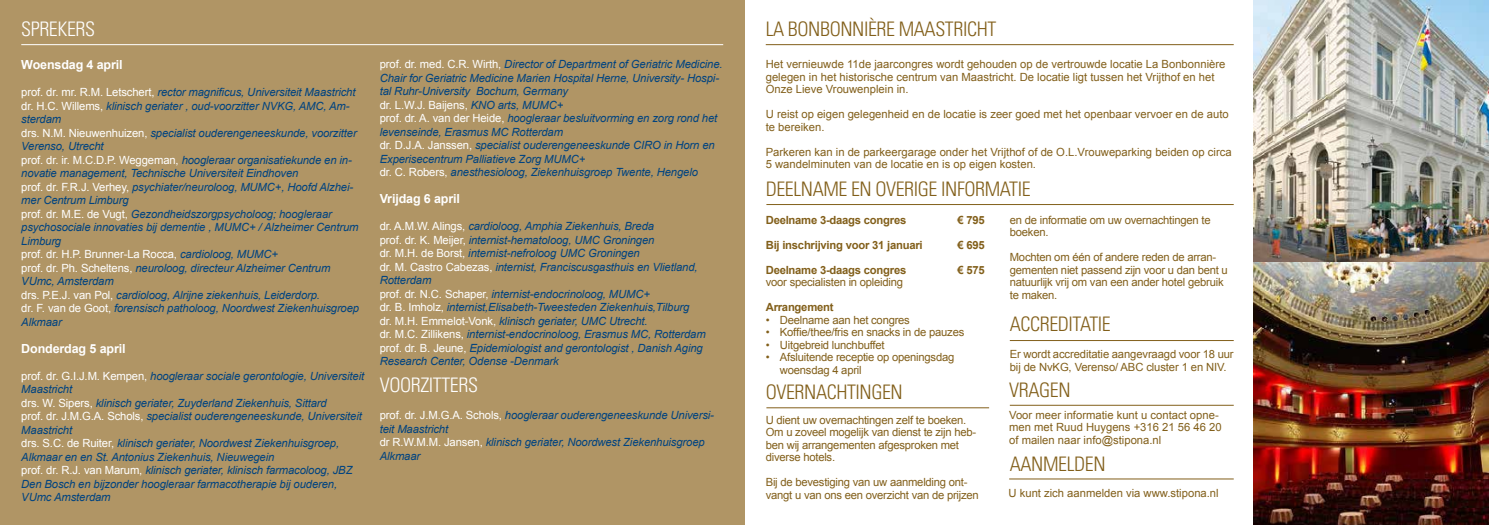
<style>
.page{position:relative;width:1489px;height:525px;background:#fff}
.page>*{position:absolute;margin:0;border:0;box-sizing:border-box;transform-origin:0 0}
.t1{font:300 condensed 20px "Univers LT Std";letter-spacing:-.02em;color:#825f1a}
.t2{font:300 condensed 20px "Univers LT Std";letter-spacing:-.02em;color:#fff}
.t3{font:700 12.5px "Arial";letter-spacing:-.01em;color:#fff}
.t4{font:italic 11.25px/13.5px "Arial";letter-spacing:-.01em;color:#004380}
.t5{font:11.25px/12.5px "Arial";letter-spacing:-.01em;color:#825f1a}
.t6{font:700 11.25px "Arial";letter-spacing:-.02em;color:#825f1a}
.s1{font-style:normal;color:#fff}
</style>
<div class="page">
<div style="left:0;top:0;width:744px;height:524px;background:#b09565"></div>
<img style="left:1253px;top:0;width:235px;height:524px">
<hr style="left:765px;top:44px;width:468px;height:1px;background:#825f1a">
<hr style="left:766px;top:204px;width:467px;height:1px;background:#825f1a">
<hr style="left:766px;top:407px;width:223px;height:1px;background:#825f1a">
<hr style="left:1009px;top:340px;width:224px;height:1px;background:#825f1a">
<hr style="left:1009px;top:405px;width:224px;height:1px;background:#825f1a">
<hr style="left:1009px;top:478px;width:224px;height:1px;background:#825f1a">
<hr style="left:21px;top:44px;width:702px;height:1px;background:#fff">
<h1 class="t2" style="left:21px;top:17px;width:75px">SPREKERS</h1>
<p class="t3" style="left:21px;top:56px;width:103px">Woensdag 4 april</p>
<p class="t4" style="left:21px;top:85px;width:339px"><span class="s1">prof. dr. mr. R.M. Letschert,</span> rector magnificus, Universiteit Maastricht <span class="s1">dr. H.C. Willems,</span> klinisch geriater , oud-voorzitter NVKG, AMC, Am&shy;sterdam<br><span class="s1">drs. N.M. Nieuwenhuizen,</span> specialist ouderengeneeskunde, voorzitter Verenso, Utrecht<br><span class="s1">prof. dr. ir. M.C.D.P. Weggeman,</span> hoogleraar organisatiekunde en in&shy;novatie management, Technische Universiteit Eindhoven<br><span class="s1">prof. dr. F.R.J. Verhey,</span> psychiater/neuroloog, MUMC+, Hoofd Alzhei&shy;mer Centrum Limburg<br><span class="s1">prof. dr. M.E. de Vugt,</span> Gezondheidszorgpsycholoog; hoogleraar psychosociale innovaties bij dementie , MUMC+ / Alzheimer Centrum Limburg<br><span class="s1">prof. dr. H.P. Brunner-La Rocca,</span> cardioloog, MUMC+<br><span class="s1">prof. dr. Ph. Scheltens,</span> neuroloog, directeur Alzheimer Centrum VUmc, Amsterdam<br><span class="s1">drs. P.E.J. van Pol,</span> cardioloog, Alrijne ziekenhuis, Leiderdorp.<br><span class="s1">dr. F. van de Goot,</span> forensisch patholoog, Noordwest Ziekenhuisgroep Alkmaar</p>
<p class="t3" style="left:21px;top:340px;width:106px">Donderdag 5 april</p>
<p class="t4" style="left:21px;top:369px;width:344px"><span class="s1">prof. dr. G.I.J.M. Kempen,</span> hoogleraar sociale gerontologie, Universiteit Maastricht<br><span class="s1">drs. W. Sipers,</span> klinisch geriater, Zuyderland Ziekenhuis, Sittard<br><span class="s1">prof. dr. J.M.G.A. Schols,</span> specialist ouderengeneeskunde, Universiteit Maastricht<br><span class="s1">drs. S.C. de Ruiter,</span> klinisch geriater, Noordwest Ziekenhuisgroep, Alkmaar en en St. Antonius Ziekenhuis, Nieuwegein<br><span class="s1">prof. dr. R.J. van Marum,</span> klinisch geriater, klinisch farmacoloog, JBZ Den Bosch en bijzonder hoogleraar farmacotherapie bij ouderen, VUmc Amsterdam</p>
<p class="t4" style="left:380px;top:57px;width:344px"><span class="s1">prof. dr. med. C.R. Wirth,</span> Director of Department of Geriatric Medicine.<br>Chair for Geriatric Medicine Marien Hospital Herne, University- Hospi&shy;tal Ruhr-University Bochum, Germany<br><span class="s1">dr. L.W.J. Baijens,</span> KNO arts, MUMC+<br><span class="s1">prof. dr. A. van der Heide,</span> hoogleraar besluitvorming en zorg rond het levenseinde, Erasmus MC Rotterdam<br><span class="s1">dr. D.J.A. Janssen,</span> specialist ouderengeneeskunde CIRO in Horn en Experisecentrum Palliatieve Zorg MUMC+<br><span class="s1">dr. C. Robers,</span> anesthesioloog, Ziekenhuisgroep Twente, Hengelo</p>
<p class="t3" style="left:380px;top:190px;width:82px">Vrijdag 6 april</p>
<p class="t4" style="left:380px;top:219px;width:327px"><span class="s1">dr. A.M.W. Alings,</span> cardioloog, Amphia Ziekenhuis, Breda<br><span class="s1">prof. dr. K. Meijer,</span> internist-hematoloog, UMC Groningen<br><span class="s1">dr. M.H. de Borst,</span> internist-nefroloog UMC Groningen<br><span class="s1">dr. M. Castro Cabezas,</span> internist, Franciscusgasthuis en Vlietland, Rotterdam<br><span class="s1">prof. dr. N.C. Schaper,</span> internist-endocrinoloog, MUMC+<br><span class="s1">dr. B. Imholz,</span> internist,Elisabeth-Tweesteden Ziekenhuis,Tilburg<br><span class="s1">dr. M.H. Emmelot-Vonk,</span> klinisch geriater, UMC Utrecht.<br><span class="s1">dr. M.C. Zillikens,</span> internist-endocrinoloog, Erasmus MC, Rotterdam <span class="s1">prof. dr. B. Jeune,</span> Epidemiologist and gerontologist , Danish Aging Research Center, Odense -Denmark</p>
<h1 class="t2" style="left:380px;top:373px;width:100px">VOORZITTERS</h1>
<p class="t4" style="left:380px;top:408px;width:336px"><span class="s1">prof. dr. J.M.G.A. Schols,</span> hoogleraar ouderengeneeskunde Universi&shy;teit Maastricht<br><span class="s1">dr R.W.M.M. Jansen,</span> klinisch geriater, Noordwest Ziekenhuisgroep Alkmaar</p>
<h1 class="t1" style="left:765px;top:17px;width:232px">LA BONBONNIÈRE MAASTRICHT</h1>
<p class="t5" style="left:765px;top:58px;width:461px">Het vernieuwde 11de jaarcongres wordt gehouden op de vertrouwde locatie La Bonbonnière gelegen in het historische centrum van Maastricht. De locatie ligt tussen het Vrijthof en het<br>Onze Lieve Vrouwenplein in.</p>
<p class="t5" style="left:765px;top:108px;width:464px">U reist op eigen gelegenheid en de locatie is zeer goed met het openbaar vervoer en de auto te bereiken.</p>
<p class="t5" style="left:765px;top:145px;width:467px">Parkeren kan in de parkeergarage onder het Vrijthof of de O.L.Vrouweparking beiden op circa<br>5 wandelminuten van de locatie en is op eigen kosten.</p>
<h1 class="t1" style="left:765px;top:177px;width:266px">DEELNAME EN OVERIGE INFORMATIE</h1>
<p class="t6" style="left:765px;top:212px;width:142px">Deelname 3-daags congres</p>
<p class="t6" style="left:957px;top:212px;width:29px">€ 795</p>
<p class="t6" style="left:765px;top:237px;width:158px">Bij inschrijving voor 31 januari</p>
<p class="t6" style="left:957px;top:237px;width:29px">€ 695</p>
<p class="t6" style="left:765px;top:262px;width:142px">Deelname 3-daags congres</p>
<p class="t6" style="left:957px;top:262px;width:29px">€ 575</p>
<p class="t5" style="left:765px;top:276px;width:139px">voor specialisten in opleiding</p>
<p class="t6" style="left:765px;top:299px;width:69px">Arrangement</p>
<p class="t5" style="left:765px;top:313px;width:146px">• Deelname aan het congres</p>
<p class="t5" style="left:765px;top:326px;width:200px">• Koffie/thee/fris en snacks in de pauzes</p>
<p class="t5" style="left:765px;top:338px;width:120px">• Uitgebreid lunchbuffet</p>
<p class="t5" style="left:780px;top:351px;width:176px;text-indent:-14px">• Afsluitende receptie op openingsdag woensdag 4 april</p>
<h1 class="t1" style="left:765px;top:379px;width:139px">OVERNACHTINGEN</h1>
<p class="t5" style="left:765px;top:413px;width:212px">U dient uw overnachtingen zelf te boeken.<br>Om u zoveel mogelijk van dienst te zijn heb&shy;ben wij arrangementen afgesproken met diverse hotels.</p>
<p class="t5" style="left:765px;top:476px;width:214px">Bij de bevestiging van uw aanmelding ont&shy;vangt u van ons een overzicht van de prijzen</p>
<p class="t5" style="left:1009px;top:213px;width:202px">en de informatie om uw overnachtingen te boeken.</p>
<p class="t5" style="left:1009px;top:251px;width:219px">Mochten om één of andere reden de arran&shy;gementen niet passend zijn voor u dan bent u natuurlijk vrij om van een ander hotel gebruik te maken.</p>
<h1 class="t1" style="left:1009px;top:312px;width:102px">ACCREDITATIE</h1>
<p class="t5" style="left:1009px;top:348px;width:225px">Er wordt accreditatie aangevraagd voor 18 uur bij de NvKG, Verenso/ ABC cluster 1 en NIV.</p>
<h1 class="t1" style="left:1009px;top:377px;width:63px">VRAGEN</h1>
<p class="t5" style="left:1009px;top:408px;width:214px">Voor meer informatie kunt u contact opne&shy;men met Ruud Huygens +316 21 56 46 20 of mailen naar info@stipona.nl</p>
<h1 class="t1" style="left:1009px;top:451px;width:97px">AANMELDEN</h1>
<p class="t5" style="left:1008px;top:486px;width:212px">U kunt zich aanmelden via www.stipona.nl</p>
</div>
